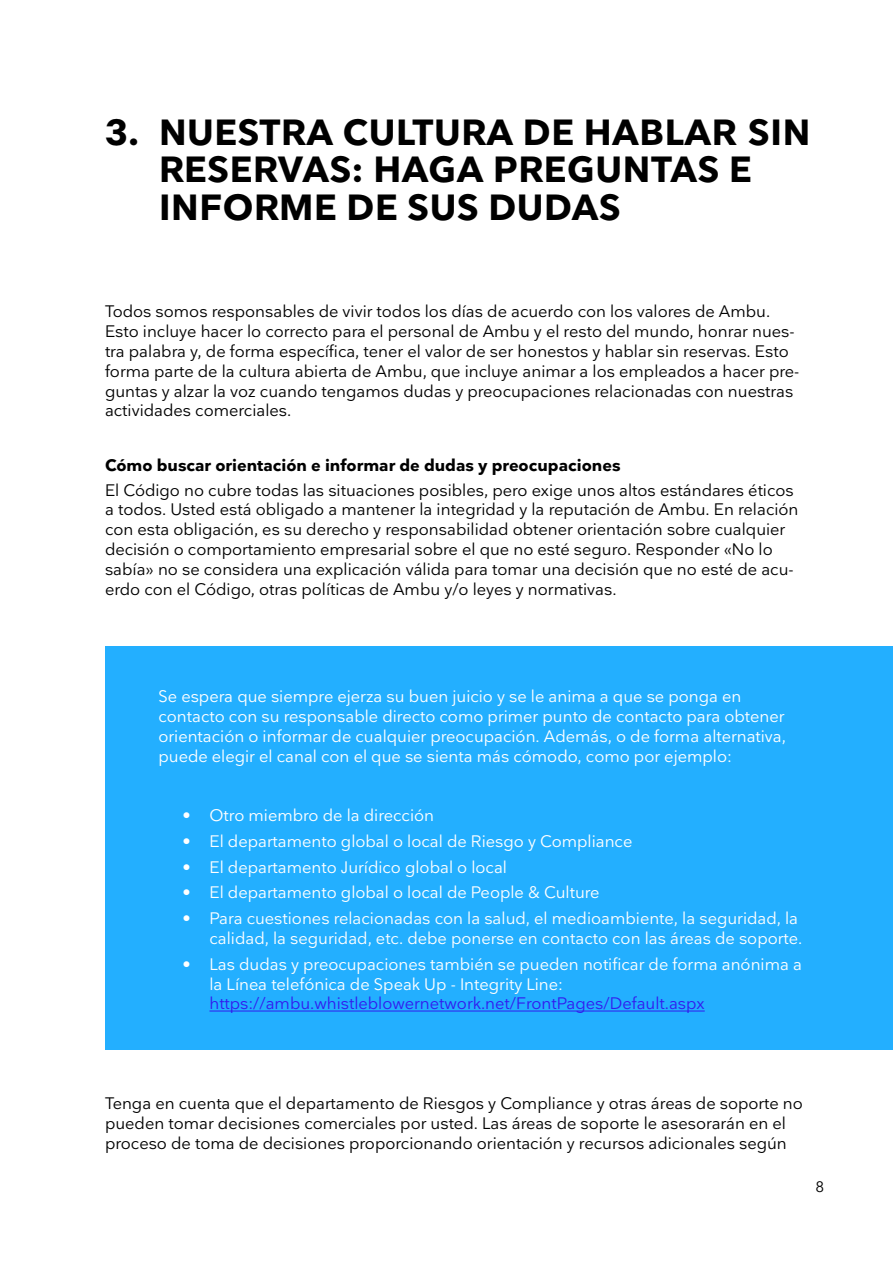
<style>
.page{position:relative;width:893px;height:1263px;background:#fff}
.page>*{position:absolute;margin:0;border:0;box-sizing:border-box;transform-origin:0 0}
.t1{font:700 36px/37.5px "Nationale";letter-spacing:.015em;color:#000}
.t2{font:16.5px/19.8px "Nationale";color:#000}
.t3{font:16.5px/19.8px "Nationale";color:#fff}
.t4{font:16.5px "Nationale";color:#321cee}
.t5{font:700 16.5px "Nationale";color:#000}
.t6{font:15px "Nationale";color:#000}
</style>
<div class="page">
<div style="left:105px;top:646px;width:788px;height:404px;background:#23afff"></div>
<hr style="left:209px;top:1010px;width:496px;height:1px;background:#321cee">
<h1 class="t1" style="left:159px;top:112px;width:653px;text-indent:-54px">3. NUESTRA CULTURA DE HABLAR SIN<br>RESERVAS: HAGA PREGUNTAS E<br>INFORME DE SUS DUDAS</h1>
<p class="t2" style="left:105px;top:301px;width:696px">Todos somos responsables de vivir todos los días de acuerdo con los valores de Ambu.<br>Esto incluye hacer lo correcto para el personal de Ambu y el resto del mundo, honrar nues&shy;tra palabra y, de forma específica, tener el valor de ser honestos y hablar sin reservas. Esto forma parte de la cultura abierta de Ambu, que incluye animar a los empleados a hacer pre&shy;guntas y alzar la voz cuando tengamos dudas y preocupaciones relacionadas con nuestras actividades comerciales.</p>
<p class="t5" style="left:105px;top:455px;width:517px">Cómo buscar orientación e informar de dudas y preocupaciones</p>
<p class="t2" style="left:105px;top:480px;width:695px">El Código no cubre todas las situaciones posibles, pero exige unos altos estándares éticos a todos. Usted está obligado a mantener la integridad y la reputación de Ambu. En relación con esta obligación, es su derecho y responsabilidad obtener orientación sobre cualquier decisión o comportamiento empresarial sobre el que no esté seguro. Responder «No lo sabía» no se considera una explicación válida para tomar una decisión que no esté de acu&shy;erdo con el Código, otras políticas de Ambu y/o leyes y normativas.</p>
<p class="t3" style="left:158px;top:686px;width:629px">Se espera que siempre ejerza su buen juicio y se le anima a que se ponga en contacto con su responsable directo como primer punto de contacto para obtener orientación o informar de cualquier preocupación. Además, o de forma alternativa, puede elegir el canal con el que se sienta más cómodo, como por ejemplo:</p>
<p class="t3" style="left:182px;top:805px;width:253px">• Otro miembro de la dirección</p>
<p class="t3" style="left:182px;top:831px;width:451px">• El departamento global o local de Riesgo y Compliance</p>
<p class="t3" style="left:182px;top:856px;width:326px">• El departamento Jurídico global o local</p>
<p class="t3" style="left:182px;top:882px;width:419px">• El departamento global o local de People &amp; Culture</p>
<p class="t3" style="left:182px;top:908px;width:621px;text-align:right">• Para cuestiones relacionadas con la salud, el medioambiente, la seguridad, la calidad, la seguridad, etc. debe ponerse en contacto con las áreas de soporte.</p>
<p class="t3" style="left:209px;top:954px;width:594px;text-indent:-27px">• Las dudas y preocupaciones también se pueden notificar de forma anónima a la Línea telefónica de Speak Up - Integrity Line:</p>
<p class="t4" style="left:209px;top:993px;width:497px">https://ambu.whistleblowernetwork.net/FrontPages/Default.aspx</p>
<p class="t2" style="left:105px;top:1093px;width:699px">Tenga en cuenta que el departamento de Riesgos y Compliance y otras áreas de soporte no pueden tomar decisiones comerciales por usted. Las áreas de soporte le asesorarán en el proceso de toma de decisiones proporcionando orientación y recursos adicionales según</p>
<p class="t6" style="left:815px;top:1178px;width:10px">8</p>
</div>
